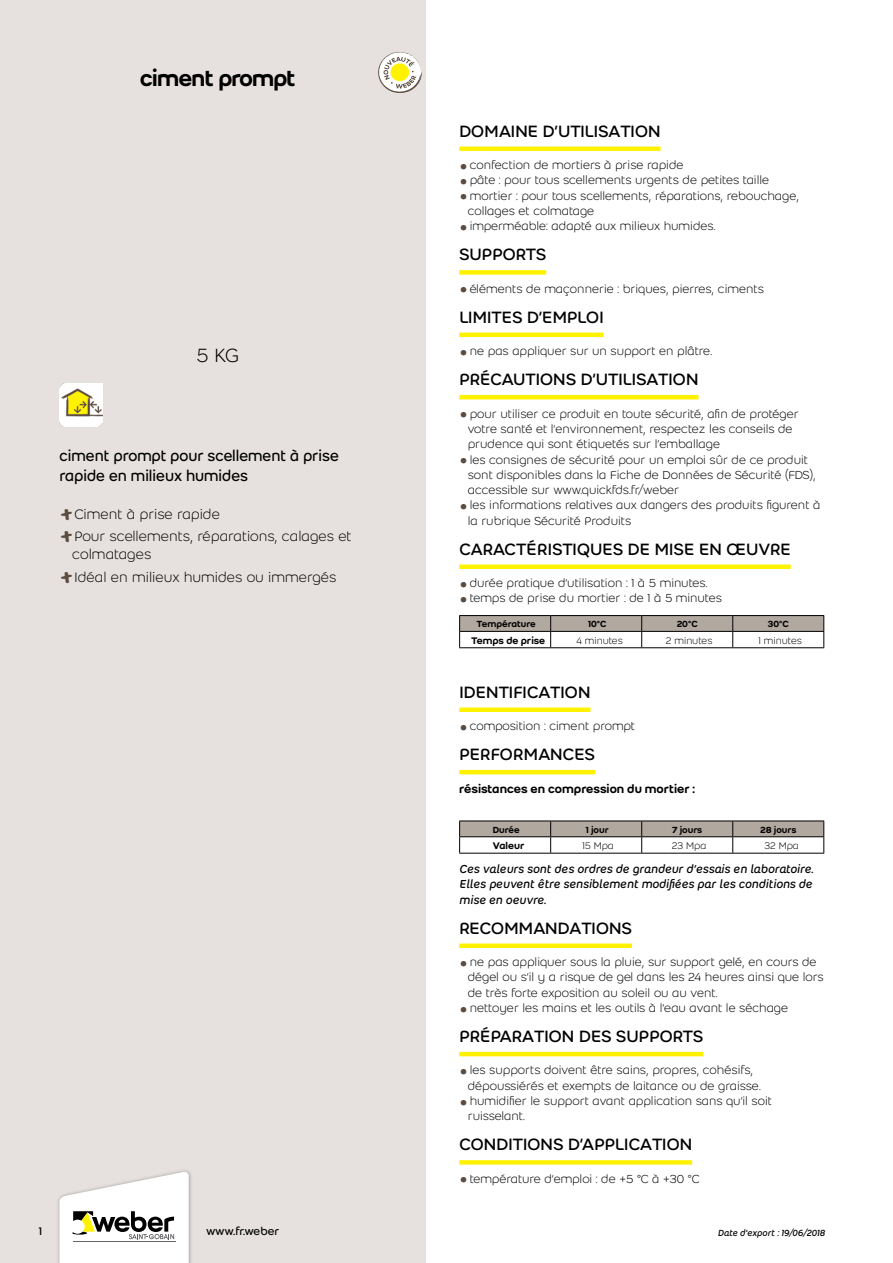
<style>
.page{position:relative;width:893px;height:1263px;background:#fff}
.page>*{position:absolute;margin:0;border:0;box-sizing:border-box;transform-origin:0 0}
.t1{font:24px "Weber Name";color:#000}
.t2{font:300 21px "Weber";color:#000}
.t3{font:18px "Weber";color:#000}
.t4{font:16.5px/19.8px "Weber";color:#000;scale:.95 1}
.t5{font:300 15px/22.2px "Weber";color:#000}
.t6{font:300 12.75px/15.3px "Weber";color:#000}
.t7{font:italic 12.75px/15.3px "Weber";color:#000;text-align:justify}
.t8{font:500 12.75px "Weber";color:#000}
.t9{font:12px "Weber";letter-spacing:-.01em;color:#000}
.t10{font:300 10.5px "Weber";color:#000}
.t11{font:500 10.5px "Weber";color:#000}
.t12{font:500 9.75px "Weber";letter-spacing:-.005em;color:#000}
.t13{font:italic 9.75px "Weber";color:#000}
.s1{font-family:"Weber Brush";font-weight:400;font-size:16.5px;color:#5a4c40}
.s2{font-size:34.5px;color:#5a4c40}
</style>
<div class="page">
<div style="left:0;top:0;width:425px;height:1263px;background:#e6e1de"></div>
<img style="left:58px;top:1170px;width:134px;height:93px">
<svg style="left:59px;top:1171px;width:130px;height:92px"></svg>
<hr style="left:459px;top:147px;width:202px;height:4px;background:#fff200">
<div style="left:459px;top:270px;width:87px;height:5px;background:#fff200"></div>
<hr style="left:459px;top:333px;width:145px;height:4px;background:#fff200">
<hr style="left:459px;top:395px;width:239px;height:4px;background:#fff200">
<div style="left:459px;top:564px;width:332px;height:5px;background:#fff200"></div>
<div style="left:459px;top:707px;width:131px;height:5px;background:#fff200"></div>
<hr style="left:459px;top:770px;width:136px;height:4px;background:#fff200">
<div style="left:459px;top:943px;width:173px;height:5px;background:#fff200"></div>
<hr style="left:459px;top:1052px;width:244px;height:4px;background:#fff200">
<div style="left:459px;top:1160px;width:233px;height:5px;background:#fff200"></div>
<hr style="left:459px;top:647px;width:92px;height:1px;background:#000">
<hr style="left:551px;top:647px;width:91px;height:1px;background:#000">
<hr style="left:642px;top:647px;width:91px;height:1px;background:#000">
<svg style="left:459px;top:615px;width:365px;height:32px"></svg>
<hr style="left:733px;top:647px;width:91px;height:1px;background:#000">
<hr style="left:459px;top:820px;width:92px;height:1px;background:#000">
<hr style="left:551px;top:820px;width:91px;height:1px;background:#000">
<hr style="left:642px;top:820px;width:91px;height:1px;background:#000">
<hr style="left:733px;top:820px;width:91px;height:1px;background:#000">
<hr style="left:459px;top:853px;width:92px;height:1px;background:#000">
<hr style="left:551px;top:853px;width:91px;height:1px;background:#000">
<hr style="left:642px;top:853px;width:91px;height:1px;background:#000">
<svg style="left:459px;top:821px;width:365px;height:32px"></svg>
<hr style="left:733px;top:853px;width:91px;height:1px;background:#000">
<svg style="left:378px;top:52px;width:44px;height:41px"></svg>
<img style="left:60px;top:384px;width:42px;height:42px">
<h1 class="t1" style="left:141px;top:64px;width:156px">ciment prompt</h1>
<h2 class="t2" style="left:196px;top:344px;width:44px">5 kg</h2>
<p class="t4" style="left:60px;top:446px;width:295px">CIMENT PROMPT POUR SCELLEMENT À PRISE<br>RAPIDE EN MILIEUX HUMIDES</p>
<p class="t5" style="left:60px;top:503px;width:294px"><span class="s1">+</span>Ciment à prise rapide<br><span class="s1">+</span>Pour scellements, réparations, calages et</p>
<p class="t5" style="left:60px;top:543px;width:278px;text-indent:13px">colmatages<br><span class="s1">+</span>Idéal en milieux humides ou immergés</p>
<p class="t9" style="left:39px;top:1224px;width:5px">1</p>
<p class="t9" style="left:206px;top:1224px;width:75px">WWW.FR.WEBER</p>
<h3 class="t3" style="left:459px;top:121px;width:203px">DOMAINE D’UTILISATION</h3>
<p class="t6" style="left:459px;top:158px;width:226px"><span class="s2">•</span> confection de mortiers à prise rapide</p>
<p class="t6" style="left:459px;top:173px;width:312px"><span class="s2">•</span> pâte : pour tous scellements urgents de petites taille</p>
<p class="t6" style="left:468px;top:188px;width:333px;text-indent:-8px"><span class="s2">•</span> mortier : pour tous scellements, réparations, rebouchage, collages et colmatage</p>
<p class="t6" style="left:459px;top:219px;width:258px"><span class="s2">•</span> imperméable: adapté aux milieux humides.</p>
<h3 class="t3" style="left:459px;top:244px;width:88px">SUPPORTS</h3>
<p class="t6" style="left:459px;top:281px;width:306px"><span class="s2">•</span> éléments de maçonnerie : briques, pierres, ciments</p>
<h3 class="t3" style="left:459px;top:307px;width:146px">LIMITES D’EMPLOI</h3>
<p class="t6" style="left:459px;top:344px;width:254px"><span class="s2">•</span> ne pas appliquer sur un support en plâtre.</p>
<h3 class="t3" style="left:459px;top:369px;width:241px">PRÉCAUTIONS D’UTILISATION</h3>
<p class="t6" style="left:468px;top:406px;width:333px;text-indent:-8px"><span class="s2">•</span> pour utiliser ce produit en toute sécurité, afin de protéger votre santé et l’environnement, respectez les conseils de prudence qui sont étiquetés sur l’emballage</p>
<p class="t6" style="left:468px;top:452px;width:349px;text-indent:-8px"><span class="s2">•</span> les consignes de sécurité pour un emploi sûr de ce produit sont disponibles dans la Fiche de Données de Sécurité (FDS), accessible sur www.quickfds.fr/weber</p>
<p class="t6" style="left:468px;top:498px;width:354px;text-indent:-8px"><span class="s2">•</span> les informations relatives aux dangers des produits figurent à la rubrique Sécurité Produits</p>
<h3 class="t3" style="left:459px;top:539px;width:333px">CARACTÉRISTIQUES DE MISE EN ŒUVRE</h3>
<p class="t6" style="left:459px;top:575px;width:250px"><span class="s2">•</span> durée pratique d’utilisation : 1 à 5 minutes.</p>
<p class="t6" style="left:459px;top:591px;width:264px"><span class="s2">•</span> temps de prise du mortier : de 1 à 5 minutes</p>
<p class="t12" style="left:477px;top:618px;width:61px">Température</p>
<p class="t12" style="left:588px;top:618px;width:20px">10°C</p>
<p class="t12" style="left:677px;top:618px;width:23px">20°C</p>
<p class="t12" style="left:768px;top:618px;width:23px">30°C</p>
<p class="t11" style="left:471px;top:634px;width:76px">Temps de prise</p>
<p class="t10" style="left:576px;top:634px;width:48px">4 minutes</p>
<p class="t10" style="left:666px;top:634px;width:48px">2 minutes</p>
<p class="t10" style="left:758px;top:634px;width:45px">1 minutes</p>
<h3 class="t3" style="left:459px;top:682px;width:133px">IDENTIFICATION</h3>
<p class="t6" style="left:459px;top:718px;width:177px"><span class="s2">•</span> composition : ciment prompt</p>
<h3 class="t3" style="left:459px;top:744px;width:137px">PERFORMANCES</h3>
<p class="t8" style="left:459px;top:781px;width:238px">résistances en compression du mortier :</p>
<p class="t12" style="left:493px;top:824px;width:29px">Durée</p>
<p class="t12" style="left:586px;top:824px;width:24px">1 jour</p>
<p class="t12" style="left:672px;top:824px;width:32px">7 jours</p>
<p class="t12" style="left:760px;top:824px;width:38px">28 jours</p>
<p class="t11" style="left:493px;top:839px;width:33px">Valeur</p>
<p class="t10" style="left:582px;top:840px;width:33px">15 Mpa</p>
<p class="t10" style="left:672px;top:840px;width:36px">23 Mpa</p>
<p class="t10" style="left:764px;top:840px;width:36px">32 Mpa</p>
<p class="t7" style="left:459px;top:861px;width:356px">Ces valeurs sont des ordres de grandeur d’essais en laboratoire.<br>Elles peuvent être sensiblement modifiées par les conditions de mise en oeuvre.</p>
<h3 class="t3" style="left:459px;top:918px;width:174px">RECOMMANDATIONS</h3>
<p class="t6" style="left:468px;top:954px;width:357px;text-indent:-8px"><span class="s2">•</span> ne pas appliquer sous la pluie, sur support gelé, en cours de dégel ou s’il y a risque de gel dans les 24 heures ainsi que lors de très forte exposition au soleil ou au vent.</p>
<p class="t6" style="left:459px;top:1000px;width:330px"><span class="s2">•</span> nettoyer les mains et les outils à l’eau avant le séchage</p>
<h3 class="t3" style="left:459px;top:1026px;width:245px">PRÉPARATION DES SUPPORTS</h3>
<p class="t6" style="left:468px;top:1063px;width:294px;text-indent:-8px"><span class="s2">•</span> les supports doivent être sains, propres, cohésifs, dépoussiérés et exempts de laitance ou de graisse.</p>
<p class="t6" style="left:468px;top:1093px;width:306px;text-indent:-8px"><span class="s2">•</span> humidifier le support avant application sans qu’il soit ruisselant.</p>
<h3 class="t3" style="left:459px;top:1134px;width:234px">CONDITIONS D’APPLICATION</h3>
<p class="t6" style="left:459px;top:1171px;width:242px"><span class="s2">•</span> température d’emploi : de +5 °C à +30 °C</p>
<p class="t13" style="left:718px;top:1227px;width:109px">Date d'export : 19/06/2018</p>
</div>
